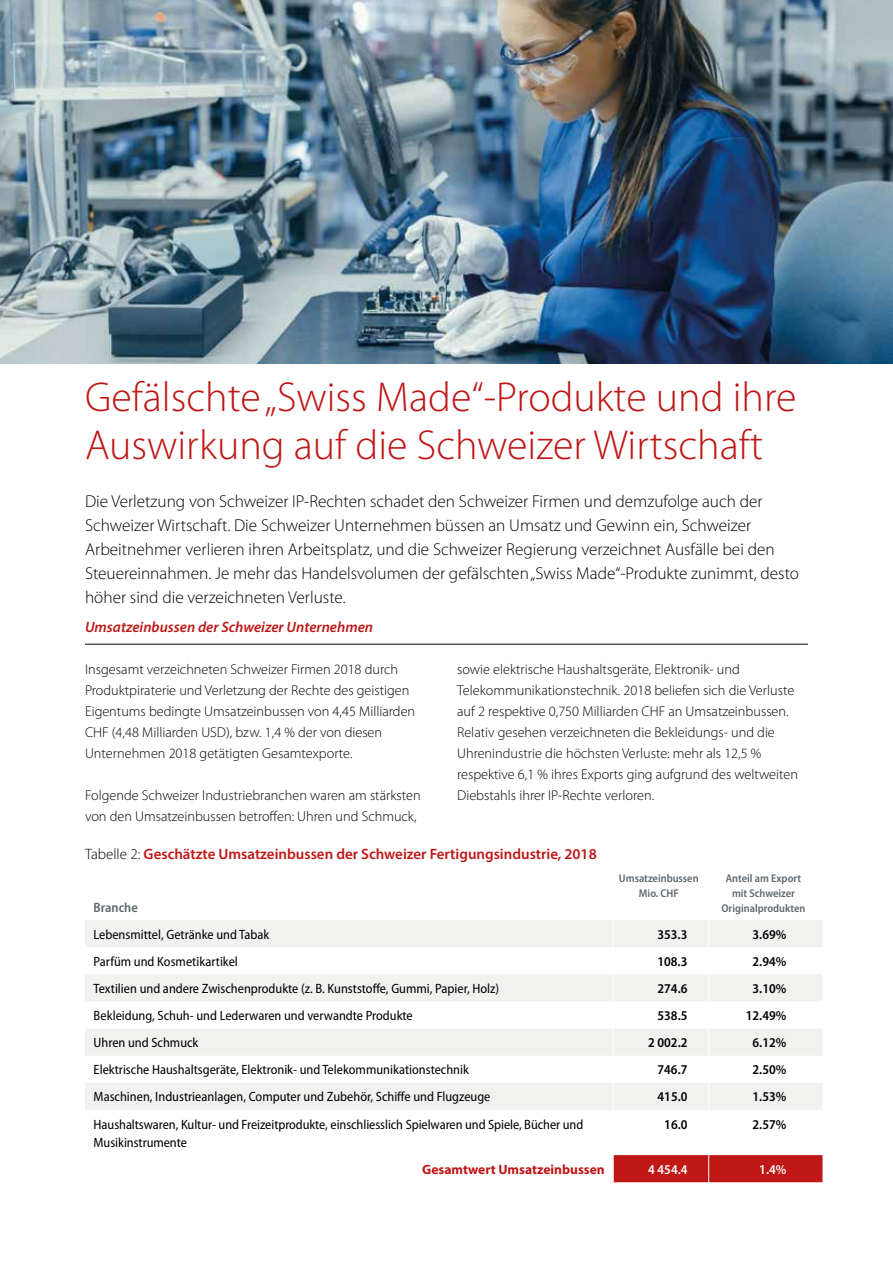
<style>
.page{position:relative;width:893px;height:1263px;background:#fff}
.page>*{position:absolute;margin:0;border:0;box-sizing:border-box;transform-origin:0 0}
.t1{font:300 42px/48px "Myriad Pro";color:#be1716}
.t2{font:300 17.25px/24px "Myriad Pro";color:#000}
.t3{font:600 15px "Myriad Pro";color:#be1716}
.t4{font:italic 600 15px "Myriad Pro";color:#be1716}
.t5{font:300 14.25px/21px "Myriad Pro";color:#000}
.t6{font:semi-condensed 13.5px/18px "Myriad Pro";color:#000}
.t7{font:600 semi-condensed 13.5px "Myriad Pro";color:#000}
.t8{font:700 13.5px "Myriad Pro";color:#be1716}
.t9{font:600 semi-condensed 13.5px "Myriad Pro";color:#fff}
.t10{font:600 semi-condensed 13.5px "Myriad Pro";color:#5d686e}
.t11{font:600 semi-condensed 11.25px/15px "Myriad Pro";color:#5d686e;text-align:center}
.s1{font-weight:300;color:#000}
</style>
<div class="page">
<img style="left:0;top:0;width:893px;height:363px">
<hr style="left:892px;top:901px;width:1px;height:362px;background:#f1f2f0">
<hr style="left:85px;top:644px;width:723px;height:1px;background:#000">
<svg style="left:85px;top:920px;width:737px;height:190px;fill:#f1f2f0"></svg>
<svg style="left:613px;top:920px;width:1px;height:190px"></svg>
<svg style="left:708px;top:920px;width:1px;height:190px"></svg>
<div style="left:613px;top:1155px;width:209px;height:27px;background:#be1716"></div>
<h1 class="t1" style="left:85px;top:372px;width:713px">Gefälschte „Swiss Made“-Produkte und ihre<br>Auswirkung auf die Schweizer Wirtschaft</h1>
<p class="t2" style="left:85px;top:489px;width:716px">Die Verletzung von Schweizer IP-Rechten schadet den Schweizer Firmen und demzufolge auch der Schweizer Wirtschaft. Die Schweizer Unternehmen büssen an Umsatz und Gewinn ein, Schweizer Arbeitnehmer verlieren ihren Arbeitsplatz, und die Schweizer Regierung verzeichnet Ausfälle bei den Steuereinnahmen. Je mehr das Handelsvolumen der gefälschten „Swiss Made“-Produkte zunimmt, desto höher sind die verzeichneten Verluste.</p>
<p class="t4" style="left:85px;top:617px;width:290px">Umsatzeinbussen der Schweizer Unternehmen</p>
<p class="t5" style="left:85px;top:658px;width:332px">Insgesamt verzeichneten Schweizer Firmen 2018 durch Produktpiraterie und Verletzung der Rechte des geistigen Eigentums bedingte Umsatzeinbussen von 4,45 Milliarden CHF (4,48 Milliarden USD), bzw. 1,4 % der von diesen Unternehmen 2018 getätigten Gesamtexporte.</p>
<p class="t5" style="left:85px;top:784px;width:337px">Folgende Schweizer Industriebranchen waren am stärksten von den Umsatzeinbussen betroffen: Uhren und Schmuck,</p>
<p class="t5" style="left:457px;top:658px;width:342px">sowie elektrische Haushaltsgeräte, Elektronik- und Telekommunikationstechnik. 2018 beliefen sich die Verluste auf 2 respektive 0,750 Milliarden CHF an Umsatzeinbussen.<br>Relativ gesehen verzeichneten die Bekleidungs- und die Uhrenindustrie die höchsten Verluste: mehr als 12,5 % respektive 6,1 % ihres Exports ging aufgrund des weltweiten Diebstahls ihrer IP-Rechte verloren.</p>
<p class="t3" style="left:85px;top:844px;width:513px"><span class="s1">Tabelle 2:</span> Geschätzte Umsatzeinbussen der Schweizer Fertigungsindustrie, 2018</p>
<p class="t10" style="left:94px;top:899px;width:46px">Branche</p>
<p class="t11" style="left:619px;top:870px;width:81px">Umsatzeinbussen<br>Mio. CHF</p>
<p class="t11" style="left:721px;top:870px;width:86px">Anteil am Export mit Schweizer<br>Originalprodukten</p>
<p class="t6" style="left:94px;top:925px;width:177px">Lebensmittel, Getränke und Tabak</p>
<p class="t7" style="left:657px;top:927px;width:31px">353.3</p>
<p class="t7" style="left:752px;top:927px;width:35px">3.69%</p>
<p class="t6" style="left:94px;top:952px;width:146px">Parfüm und Kosmetikartikel</p>
<p class="t7" style="left:657px;top:954px;width:31px">108.3</p>
<p class="t7" style="left:752px;top:954px;width:35px">2.94%</p>
<p class="t6" style="left:94px;top:980px;width:407px">Textilien und andere Zwischenprodukte (z. B. Kunststoffe, Gummi, Papier, Holz)</p>
<p class="t7" style="left:657px;top:981px;width:31px">274.6</p>
<p class="t7" style="left:752px;top:981px;width:35px">3.10%</p>
<p class="t6" style="left:94px;top:1007px;width:321px">Bekleidung, Schuh- und Lederwaren und verwandte Produkte</p>
<p class="t7" style="left:657px;top:1008px;width:31px">538.5</p>
<p class="t7" style="left:746px;top:1008px;width:42px">12.49%</p>
<p class="t6" style="left:94px;top:1034px;width:106px">Uhren und Schmuck</p>
<p class="t7" style="left:648px;top:1035px;width:41px">2 002.2</p>
<p class="t7" style="left:752px;top:1035px;width:35px">6.12%</p>
<p class="t6" style="left:94px;top:1061px;width:377px">Elektrische Haushaltsgeräte, Elektronik- und Telekommunikationstechnik</p>
<p class="t7" style="left:657px;top:1062px;width:31px">746.7</p>
<p class="t7" style="left:753px;top:1062px;width:35px">2.50%</p>
<p class="t6" style="left:94px;top:1088px;width:398px">Maschinen, Industrieanlagen, Computer und Zubehör, Schiffe und Flugzeuge</p>
<p class="t7" style="left:657px;top:1089px;width:31px">415.0</p>
<p class="t7" style="left:753px;top:1089px;width:35px">1.53%</p>
<p class="t6" style="left:94px;top:1115px;width:491px">Haushaltswaren, Kultur- und Freizeitprodukte, einschliesslich Spielwaren und Spiele, Bücher und<br>Musikinstrumente</p>
<p class="t7" style="left:664px;top:1117px;width:25px">16.0</p>
<p class="t7" style="left:753px;top:1117px;width:35px">2.57%</p>
<p class="t8" style="left:422px;top:1160px;width:184px">Gesamtwert Umsatzeinbussen</p>
<p class="t9" style="left:648px;top:1162px;width:41px">4 454.4</p>
<p class="t9" style="left:759px;top:1162px;width:29px">1.4%</p>
</div>
